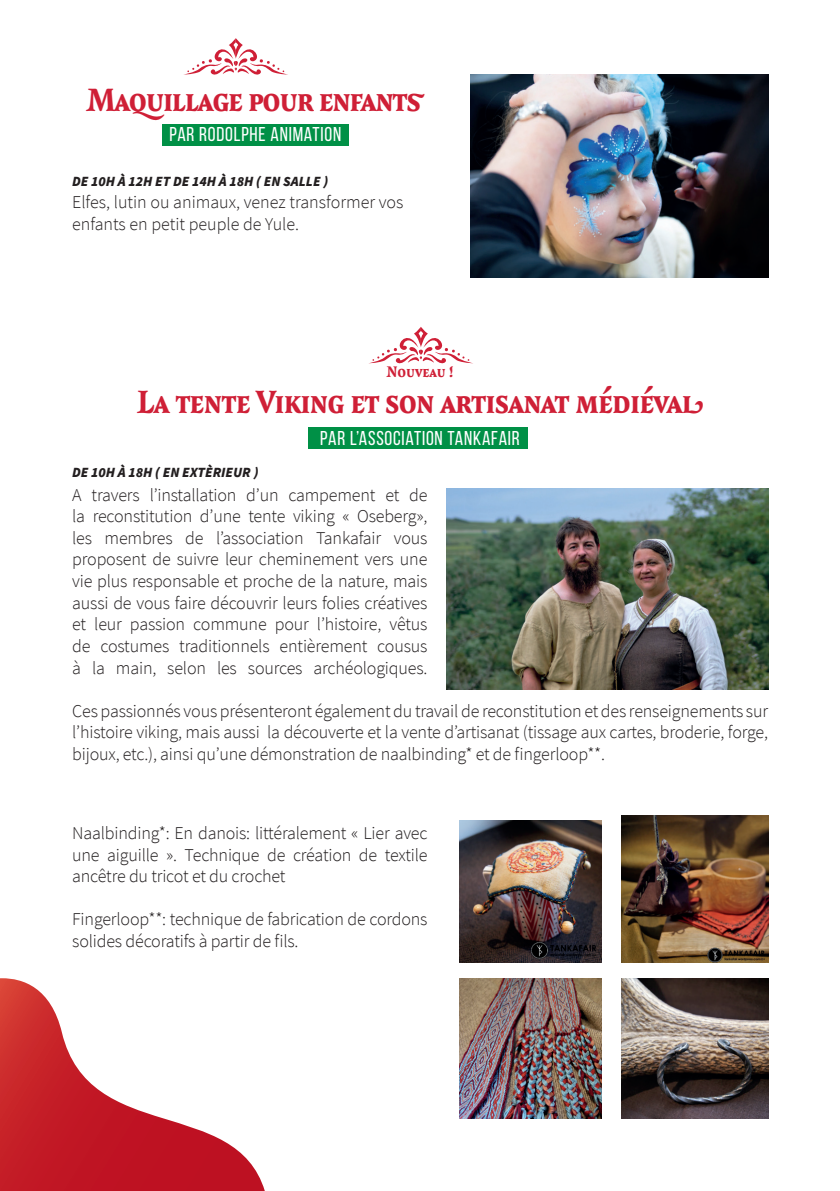
<style>
.page{position:relative;width:840px;height:1191px;background:#fff}
.page>*{position:absolute;margin:0;border:0;box-sizing:border-box;transform-origin:0 0}
.t1{font:42px "Capellina Bold Caps";letter-spacing:-.02em;color:#cf1f36}
.t2{font:20px "Bebas Neue";letter-spacing:.04em;color:#fff}
.t3{font:20px "Capellina Bold Caps";color:#cf1f36}
.t4{font:300 18px/21.6px "Source Sans Pro";letter-spacing:-.01em;color:#231f20;text-align:justify}
.t5{font:italic 900 14px "Source Sans Pro";color:#231f20}
</style>
<div class="page">
<div style="left:162px;top:124px;width:186px;height:22px;background:#009046"></div>
<img style="left:470px;top:75px;width:297px;height:202px">
<svg style="left:184px;top:38px;width:104px;height:37px"></svg>
<svg style="left:369px;top:327px;width:104px;height:37px"></svg>
<img style="left:446px;top:488px;width:322px;height:202px">
<img style="left:459px;top:821px;width:142px;height:142px">
<img style="left:621px;top:815px;width:146px;height:148px">
<img style="left:459px;top:978px;width:142px;height:141px">
<img style="left:621px;top:978px;width:146px;height:141px">
<svg style="left:0;top:978px;width:265px;height:213px"></svg>
<div style="left:308px;top:427px;width:219px;height:21px;background:#009046"></div>
<h1 class="t1" style="left:86px;top:80px;width:340px">Maquillage pour enfants</h1>
<p class="t2" style="left:169px;top:123px;width:173px">PAR RODOLPHE ANIMATION</p>
<p class="t5" style="left:72px;top:172px;width:257px">DE 10H À 12H ET DE 14H À 18H ( EN SALLE )</p>
<p class="t4" style="left:72px;top:192px;width:333px">Elfes, lutin ou animaux, venez transformer vos enfants en petit peuple de Yule.</p>
<p class="t3" style="left:386px;top:362px;width:68px">Nouveau !</p>
<h1 class="t1" style="left:137px;top:382px;width:567px">La tente Viking et son artisanat médiéval</h1>
<p class="t2" style="left:320px;top:427px;width:201px">PAR L’ASSOCIATION TANKAFAIR</p>
<p class="t5" style="left:72px;top:463px;width:188px">DE 10H À 18H ( EN EXTÈRIEUR )</p>
<p class="t4" style="left:72px;top:484px;width:356px">A travers l’installation d’un campement et de la reconstitution d’une tente viking « Oseberg», les membres de l’association Tankafair vous proposent de suivre leur cheminement vers une vie plus responsable et proche de la nature, mais aussi de vous faire découvrir leurs folies créatives et leur passion commune pour l’histoire, vêtus de costumes traditionnels entièrement cousus à la main, selon les sources archéologiques.</p>
<p class="t4" style="left:72px;top:700px;width:697px">Ces passionnés vous présenteront également du travail de reconstitution et des renseignements sur l’histoire viking, mais aussi la découverte et la vente d’artisanat (tissage aux cartes, broderie, forge, bijoux, etc.), ainsi qu’une démonstration de naalbinding* et de fingerloop**.</p>
<p class="t4" style="left:72px;top:822px;width:356px">Naalbinding*: En danois: littéralement « Lier avec une aiguille ». Technique de création de textile ancêtre du tricot et du crochet</p>
<p class="t4" style="left:72px;top:908px;width:356px">Fingerloop**: technique de fabrication de cordons solides décoratifs à partir de fils.</p>
</div>
